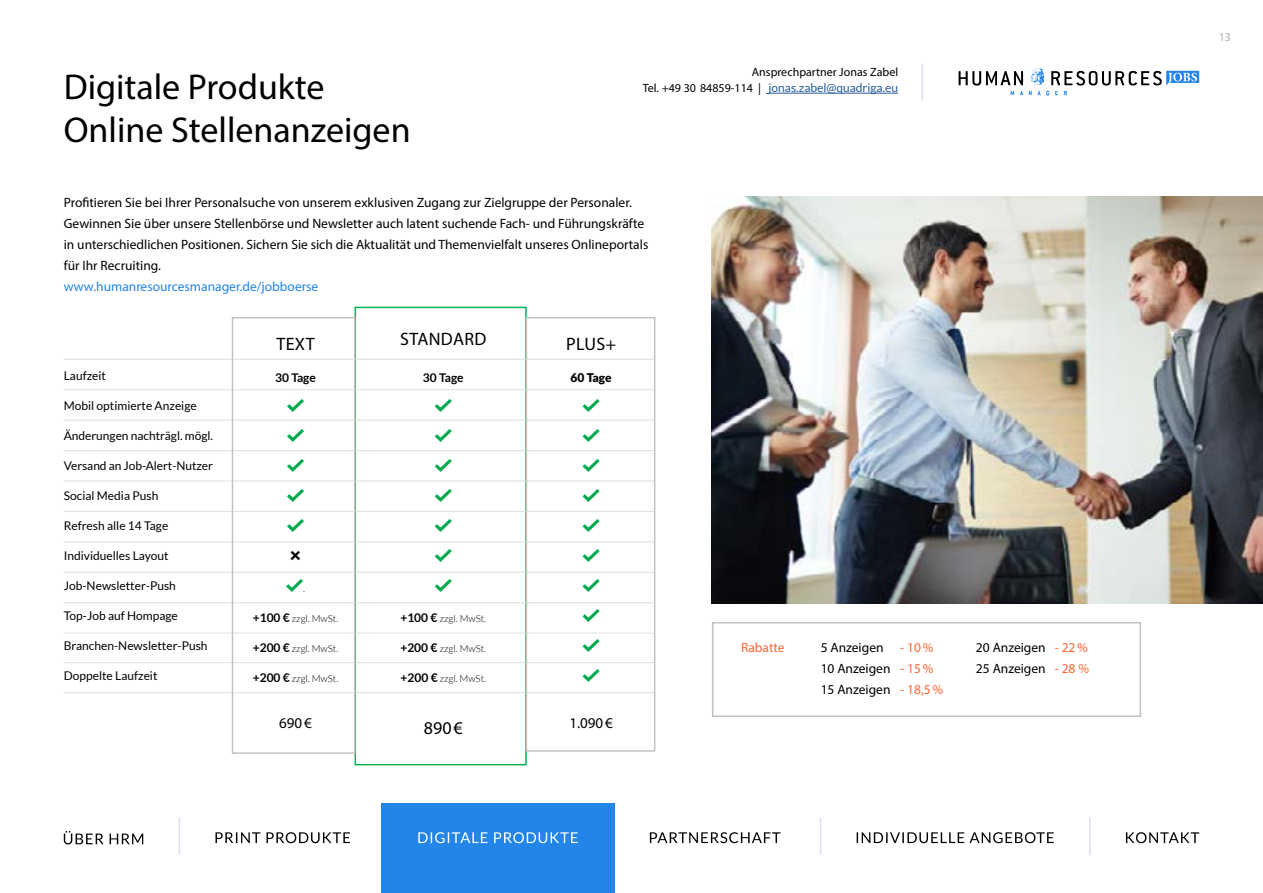
<style>
.page{position:relative;width:1263px;height:893px;background:#fff}
.page>*{position:absolute;margin:0;border:0;box-sizing:border-box;transform-origin:0 0}
.t1{font:36px "Myriad Pro";color:#000}
.t2{font:900 19.5px "Lato";color:#000}
.t3{font:18px "Myriad Pro";letter-spacing:.02em;color:#000}
.t4{font:15px "Myriad Pro";color:#000}
.t5{font:13.5px/21px "Myriad Pro";color:#000}
.t6{font:13.5px "Myriad Pro";color:#2485e8}
.t7{font:13.5px "Myriad Pro";color:#ff6533}
.t8{font:12px "Lato";color:#000}
.t9{font:12px "Lato";color:#275b9b}
.t10{font:12px "Myriad Pro";color:#000}
.t11{font:700 12px "Lato";color:#000}
.t12{font:900 12px "Lato";color:#000}
.t13{font:12px "Myriad Pro";color:#b3b2b2}
.t14{font:300 9.75px "Lato";color:#000}
.s1{font-family:"Myriad Pro";color:#000}
.s2{font-weight:700;font-size:12px}
</style>
<div class="page">
<hr style="left:820px;top:817px;width:1px;height:38px;background:#e0e0f4">
<hr style="left:1089px;top:817px;width:1px;height:38px;background:#e0e0f4">
<hr style="left:179px;top:817px;width:1px;height:38px;background:#e0e0f4">
<div style="left:381px;top:804px;width:233px;height:89px;background:#2385e8"></div>
<svg style="left:418px;top:832px;width:160px;height:11px"></svg>
<svg style="left:64px;top:831px;width:79px;height:13px"></svg>
<svg style="left:857px;top:832px;width:197px;height:11px"></svg>
<svg style="left:1126px;top:832px;width:73px;height:11px"></svg>
<svg style="left:215px;top:832px;width:135px;height:11px"></svg>
<svg style="left:650px;top:832px;width:130px;height:11px"></svg>
<hr style="left:921px;top:64px;width:2px;height:37px;background:#e0e0f4">
<svg style="left:958px;top:68px;width:241px;height:28px"></svg>
<hr style="left:768px;top:93px;width:130px;height:1px;background:#275b9b">
<img style="left:712px;top:196px;width:551px;height:408px">
<div style="left:712px;top:622px;width:429px;height:95px;border:2px solid #c6c1bf"></div>
<svg style="left:287px;top:399px;width:17px;height:13px"></svg>
<svg style="left:287px;top:429px;width:17px;height:13px"></svg>
<svg style="left:287px;top:459px;width:17px;height:13px"></svg>
<svg style="left:287px;top:489px;width:17px;height:13px"></svg>
<svg style="left:287px;top:519px;width:17px;height:13px"></svg>
<svg style="left:286px;top:579px;width:17px;height:13px"></svg>
<svg style="left:434px;top:399px;width:18px;height:13px"></svg>
<svg style="left:434px;top:429px;width:18px;height:13px"></svg>
<svg style="left:434px;top:459px;width:18px;height:13px"></svg>
<svg style="left:434px;top:489px;width:18px;height:13px"></svg>
<svg style="left:434px;top:519px;width:18px;height:13px"></svg>
<svg style="left:434px;top:549px;width:18px;height:13px"></svg>
<svg style="left:434px;top:579px;width:18px;height:13px"></svg>
<svg style="left:582px;top:399px;width:18px;height:13px"></svg>
<svg style="left:582px;top:429px;width:18px;height:13px"></svg>
<svg style="left:582px;top:459px;width:18px;height:13px"></svg>
<svg style="left:582px;top:489px;width:18px;height:13px"></svg>
<svg style="left:582px;top:519px;width:18px;height:13px"></svg>
<svg style="left:582px;top:549px;width:18px;height:13px"></svg>
<svg style="left:582px;top:579px;width:18px;height:13px"></svg>
<svg style="left:582px;top:609px;width:18px;height:13px"></svg>
<svg style="left:582px;top:639px;width:18px;height:13px"></svg>
<svg style="left:582px;top:669px;width:18px;height:13px"></svg>
<hr style="left:64px;top:359px;width:591px;height:1px;background:#e3e3e3">
<hr style="left:64px;top:389px;width:591px;height:1px;background:#e3e3e3">
<hr style="left:64px;top:602px;width:591px;height:1px;background:#e3e3e3">
<hr style="left:64px;top:572px;width:591px;height:1px;background:#e3e3e3">
<hr style="left:64px;top:541px;width:591px;height:1px;background:#e3e3e3">
<hr style="left:64px;top:420px;width:591px;height:1px;background:#e3e3e3">
<hr style="left:64px;top:450px;width:591px;height:1px;background:#e3e3e3">
<hr style="left:64px;top:480px;width:591px;height:2px;background:#e3e3e3">
<hr style="left:64px;top:511px;width:591px;height:1px;background:#e3e3e3">
<hr style="left:64px;top:633px;width:591px;height:1px;background:#e3e3e3">
<hr style="left:64px;top:662px;width:591px;height:1px;background:#e3e3e3">
<hr style="left:64px;top:692px;width:591px;height:1px;background:#e3e3e3">
<div style="left:232px;top:317px;width:124px;height:437px;border:2px solid #c6c1bf"></div>
<div style="left:526px;top:317px;width:129px;height:435px;border:2px solid #c6c1bf"></div>
<p class="t10" style="left:752px;top:64px;width:148px">Ansprechpartner Jonas Zabel</p>
<h1 class="t1" style="left:64px;top:64px;width:262px">Digitale Produkte</h1>
<p class="t9" style="left:643px;top:81px;width:257px"><span class="s1">Tel. +49 30 84859-114 |</span> jonas.zabel@quadriga.eu</p>
<h1 class="t1" style="left:64px;top:108px;width:348px">Online Stellenanzeigen</h1>
<p class="t5" style="left:64px;top:191px;width:586px">Profitieren Sie bei Ihrer Personalsuche von unserem exklusiven Zugang zur Zielgruppe der Personaler.<br>Gewinnen Sie über unsere Stellenbörse und Newsletter auch latent suchende Fach- und Führungskräfte in unterschiedlichen Positionen. Sichern Sie sich die Aktualität und Themenvielfalt unseres Onlineportals für Ihr Recruiting.</p>
<p class="t6" style="left:64px;top:278px;width:256px">www.humanresourcesmanager.de/jobboerse</p>
<p class="t8" style="left:64px;top:369px;width:44px">Laufzeit</p>
<p class="t8" style="left:64px;top:399px;width:135px">Mobil optimierte Anzeige</p>
<p class="t8" style="left:64px;top:429px;width:151px">Änderungen nachträgl. mögl.</p>
<p class="t8" style="left:64px;top:459px;width:151px">Versand an Job-Alert-Nutzer</p>
<p class="t8" style="left:64px;top:489px;width:96px">Social Media Push</p>
<p class="t8" style="left:64px;top:519px;width:106px">Refresh alle 14 Tage</p>
<p class="t8" style="left:64px;top:549px;width:106px">Individuelles Layout</p>
<p class="t8" style="left:64px;top:579px;width:114px">Job-Newsletter-Push</p>
<p class="t8" style="left:64px;top:609px;width:116px">Top-Job auf Hompage</p>
<p class="t8" style="left:64px;top:639px;width:145px">Branchen-Newsletter-Push</p>
<p class="t8" style="left:64px;top:669px;width:95px">Doppelte Laufzeit</p>
<h3 class="t3" style="left:276px;top:333px;width:40px">TEXT</h3>
<p class="t11" style="left:275px;top:371px;width:42px">30 Tage</p>
<h2 class="t2" style="left:290px;top:543px;width:13px">×</h2>
<h3 class="t3" style="left:400px;top:328px;width:88px">STANDARD</h3>
<p class="t11" style="left:423px;top:371px;width:42px">30 Tage</p>
<p class="t14" style="left:303px;top:583px;width:3px">.</p>
<p class="t14" style="left:253px;top:613px;width:87px"><span class="s2">+100 €</span> zzgl. MwSt.</p>
<p class="t14" style="left:253px;top:643px;width:87px"><span class="s2">+200 €</span> zzgl. MwSt.</p>
<p class="t14" style="left:253px;top:673px;width:87px"><span class="s2">+200 €</span> zzgl. MwSt.</p>
<p class="t4" style="left:279px;top:714px;width:34px">690€</p>
<h3 class="t3" style="left:424px;top:717px;width:40px">890€</h3>
<p class="t14" style="left:400px;top:613px;width:87px"><span class="s2">+100 €</span> zzgl. MwSt.</p>
<p class="t14" style="left:400px;top:643px;width:87px"><span class="s2">+200 €</span> zzgl. MwSt.</p>
<p class="t14" style="left:400px;top:673px;width:87px"><span class="s2">+200 €</span> zzgl. MwSt.</p>
<h3 class="t3" style="left:566px;top:333px;width:51px">PLUS+</h3>
<p class="t12" style="left:570px;top:371px;width:43px">60 Tage</p>
<p class="t4" style="left:569px;top:714px;width:45px">1.090€</p>
<p class="t7" style="left:741px;top:639px;width:45px">Rabatte</p>
<p class="t5" style="left:821px;top:637px;width:71px">5 Anzeigen<br>10 Anzeigen<br>15 Anzeigen</p>
<p class="t7" style="left:900px;top:639px;width:35px">- 10%</p>
<p class="t7" style="left:900px;top:660px;width:35px">- 15%</p>
<p class="t7" style="left:900px;top:681px;width:44px">- 18,5%</p>
<p class="t5" style="left:976px;top:637px;width:71px">20 Anzeigen<br>25 Anzeigen</p>
<p class="t7" style="left:1055px;top:639px;width:35px">- 22%</p>
<p class="t7" style="left:1055px;top:660px;width:36px">- 28 %</p>
<p class="t13" style="left:1219px;top:29px;width:14px">13</p>
</div>
